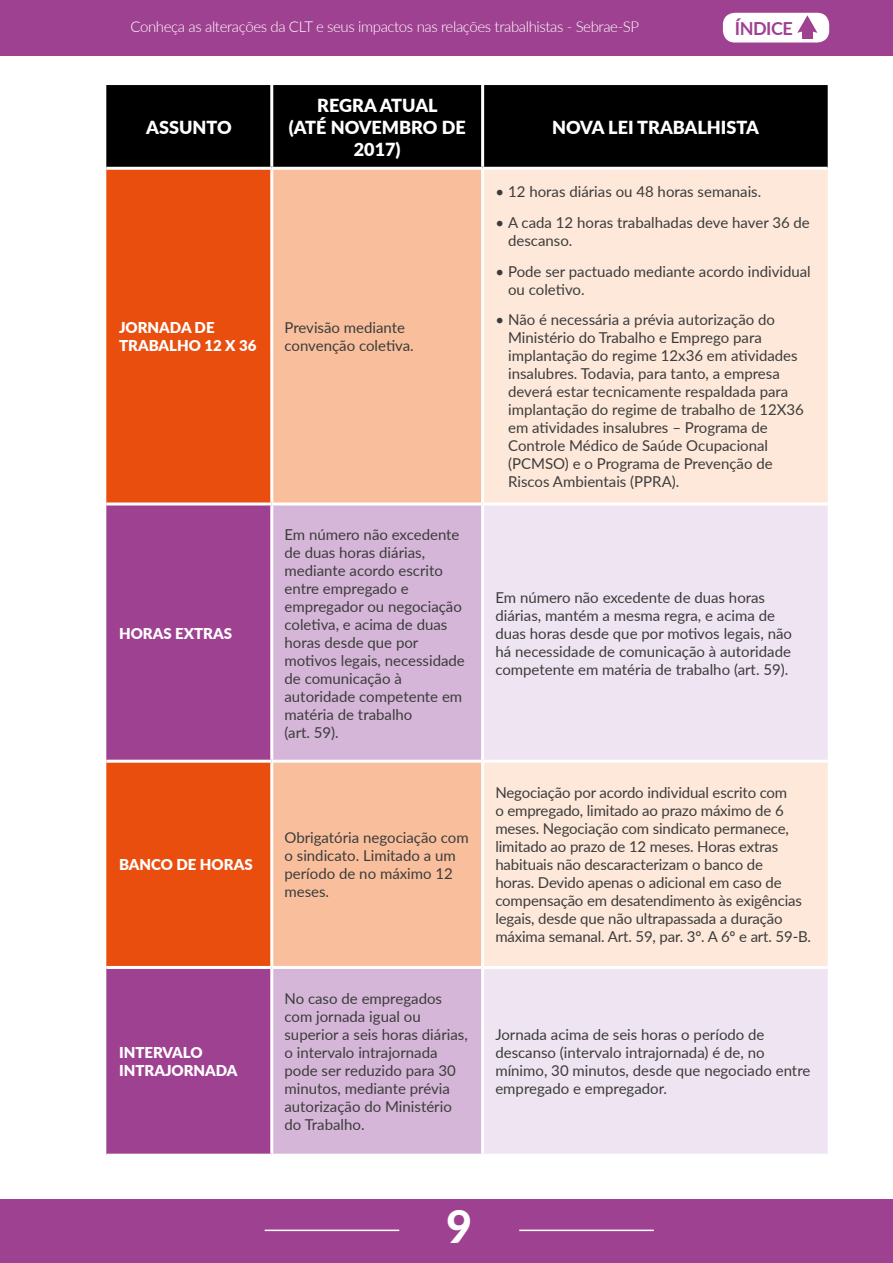
<style>
.page{position:relative;width:893px;height:1263px;background:#fff}
.page>*{position:absolute;margin:0;border:0;box-sizing:border-box;transform-origin:0 0}
.t1{font:800 45px "Lato";color:#fff}
.t2{font:900 18px/21.6px "Lato";color:#fff;text-align:center}
.t3{font:700 18px "Lato";letter-spacing:-.025em;color:#9f4191}
.t4{font:15px/18px "Lato";color:#3c3c3b}
.t5{font:300 15px "Lato";letter-spacing:-.025em;color:#fff}
.t6{font:900 15px/18px "Lato";color:#fff}
</style>
<div class="page">
<div style="left:0;top:0;width:893px;height:55px;background:#9f4191"></div>
<div style="left:0;top:1199px;width:893px;height:64px;background:#9f4191"></div>
<hr style="left:265px;top:1229px;width:134px;height:2px;background:#fff">
<hr style="left:519px;top:1229px;width:135px;height:2px;background:#fff">
<div style="left:723px;top:13px;width:106px;height:30px;background:#fff;border-radius:12px"></div>
<svg style="left:797px;top:15px;width:20px;height:18px"></svg>
<div style="left:802px;top:28px;width:11px;height:11px;background:#9f4191"></div>
<div style="left:106px;top:85px;width:722px;height:82px;background:#000"></div>
<div style="left:106px;top:170px;width:164px;height:332px;background:#e94e0f"></div>
<div style="left:273px;top:170px;width:208px;height:332px;background:#f9bf9c"></div>
<div style="left:484px;top:170px;width:344px;height:332px;background:#fde8da"></div>
<svg style="left:106px;top:505px;width:164px;height:649px;background:#b64668"></svg>
<svg style="left:273px;top:505px;width:208px;height:649px;background:#e0b9c5"></svg>
<svg style="left:484px;top:505px;width:344px;height:649px;background:#f3e5ea"></svg>
<hr style="left:106px;top:760px;width:166px;height:3px;background:#fff">
<hr style="left:272px;top:760px;width:211px;height:3px;background:#fff">
<hr style="left:483px;top:760px;width:345px;height:3px;background:#fff">
<hr style="left:106px;top:966px;width:166px;height:3px;background:#fff">
<hr style="left:272px;top:966px;width:211px;height:3px;background:#fff">
<hr style="left:483px;top:966px;width:345px;height:3px;background:#fff">
<hr style="left:270px;top:85px;width:3px;height:82px;background:#fff">
<hr style="left:481px;top:85px;width:3px;height:82px;background:#fff">
<p class="t5" style="left:130px;top:17px;width:510px">Conheça as alterações da CLT e seus impactos nas relações trabalhistas - Sebrae-SP</p>
<p class="t3" style="left:735px;top:15px;width:60px">ÍNDICE</p>
<p class="t2" style="left:146px;top:116px;width:87px">ASSUNTO</p>
<p class="t2" style="left:289px;top:94px;width:179px">REGRA ATUAL<br>(ATÉ NOVEMBRO DE<br>2017)</p>
<p class="t6" style="left:119px;top:318px;width:139px">JORNADA DE<br>TRABALHO 12 X 36</p>
<p class="t4" style="left:285px;top:318px;width:131px">Previsão mediante convenção coletiva.</p>
<p class="t6" style="left:119px;top:623px;width:115px">HORAS EXTRAS</p>
<p class="t4" style="left:284px;top:524px;width:182px">Em número não excedente de duas horas diárias, mediante acordo escrito entre empregado e empregador ou negociação coletiva, e acima de duas horas desde que por motivos legais, necessidade de comunicação à autoridade competente em matéria de trabalho<br>(art. 59).</p>
<p class="t6" style="left:119px;top:855px;width:135px">BANCO DE HORAS</p>
<p class="t4" style="left:284px;top:828px;width:186px">Obrigatória negociação com o sindicato. Limitado a um período de no máximo 12 meses.</p>
<p class="t6" style="left:119px;top:1043px;width:120px">INTERVALO<br>INTRAJORNADA</p>
<p class="t4" style="left:284px;top:989px;width:185px">No caso de empregados com jornada igual ou superior a seis horas diárias, o intervalo intrajornada pode ser reduzido para 30 minutos, mediante prévia autorização do Ministério do Trabalho.</p>
<p class="t2" style="left:552px;top:116px;width:208px">NOVA LEI TRABALHISTA</p>
<p class="t4" style="left:495px;top:182px;width:267px">• 12 horas diárias ou 48 horas semanais.</p>
<p class="t4" style="left:508px;top:213px;width:303px;text-indent:-13px">• A cada 12 horas trabalhadas deve haver 36 de descanso.</p>
<p class="t4" style="left:508px;top:261px;width:304px;text-indent:-13px">• Pode ser pactuado mediante acordo individual ou coletivo.</p>
<p class="t4" style="left:508px;top:310px;width:297px;text-indent:-13px">• Não é necessária a prévia autorização do Ministério do Trabalho e Emprego para implantação do regime 12x36 em atividades insalubres. Todavia, para tanto, a empresa deverá estar tecnicamente respaldada para implantação do regime de trabalho de 12X36 em atividades insalubres – Programa de Controle Médico de Saúde Ocupacional (PCMSO) e o Programa de Prevenção de Riscos Ambientais (PPRA).</p>
<p class="t4" style="left:495px;top:587px;width:298px">Em número não excedente de duas horas diárias, mantém a mesma regra, e acima de duas horas desde que por motivos legais, não há necessidade de comunicação à autoridade competente em matéria de trabalho (art. 59).</p>
<p class="t4" style="left:495px;top:783px;width:317px">Negociação por acordo individual escrito com<br>o empregado, limitado ao prazo máximo de 6 meses. Negociação com sindicato permanece, limitado ao prazo de 12 meses. Horas extras habituais não descaracterizam o banco de<br>horas. Devido apenas o adicional em caso de compensação em desatendimento às exigências legais, desde que não ultrapassada a duração máxima semanal. Art. 59, par. 3º. A 6º e art. 59-B.</p>
<p class="t4" style="left:495px;top:1025px;width:317px">Jornada acima de seis horas o período de descanso (intervalo intrajornada) é de, no mínimo, 30 minutos, desde que negociado entre empregado e empregador.</p>
<h1 class="t1" style="left:446px;top:1193px;width:28px">9</h1>
</div>
